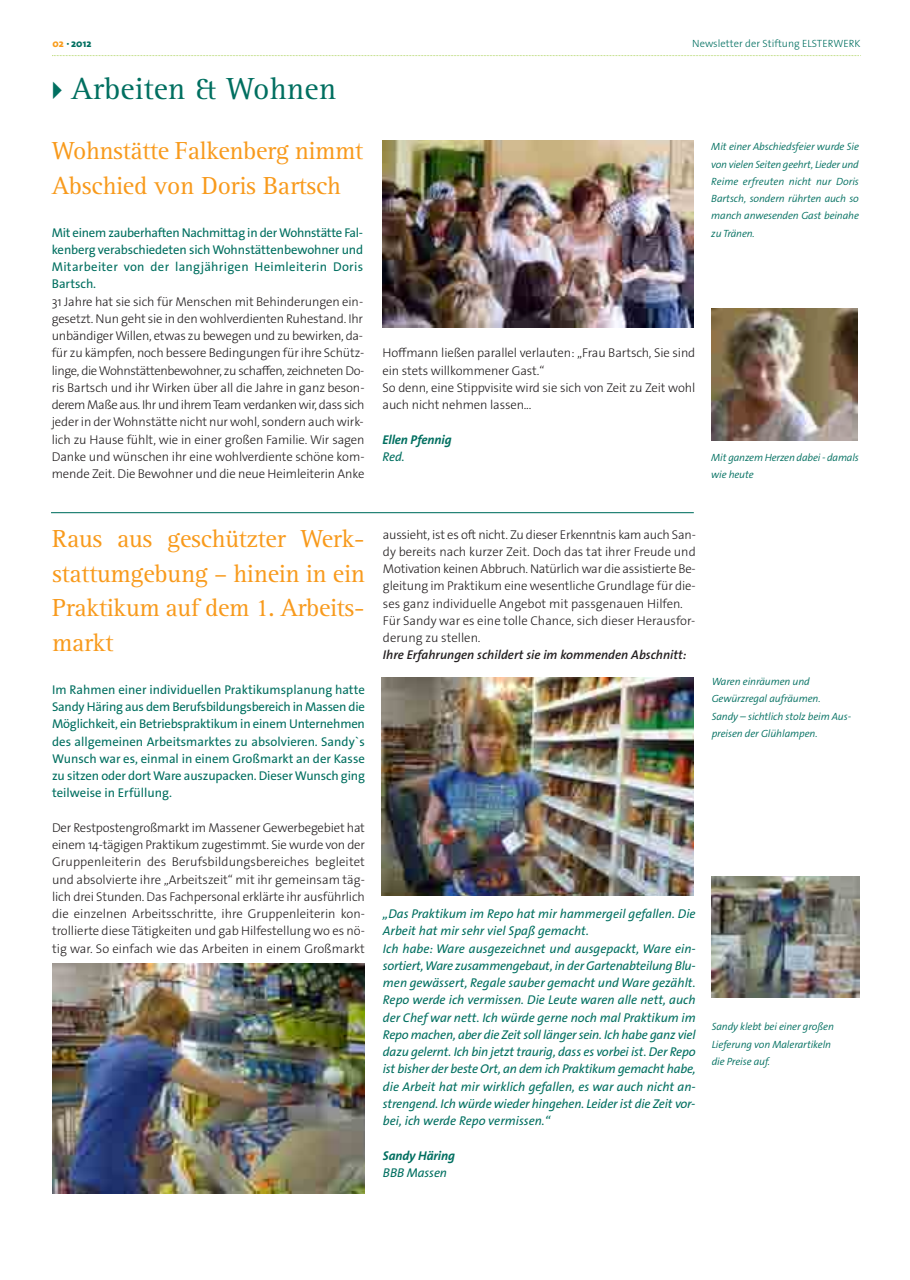
<style>
.page{position:relative;width:910px;height:1280px;background:#fff}
.page>*{position:absolute;margin:0;border:0;box-sizing:border-box;transform-origin:0 0}
.t1{font:31.5px "Rotis Serif";letter-spacing:.005em;color:#016f60}
.t2{font:25.5px/34.5px "Rotis Serif";letter-spacing:-.01em;color:#f89a1c}
.t3{font:300 12.75px/17.2px "The Sans Os F";letter-spacing:-.01em;color:#231f20;text-align:justify}
.t4{font:italic 12.75px/17.2px "The Sans Os F";letter-spacing:-.005em;color:#016f60}
.t5{font:12.75px/17.2px "The Sans Os F";color:#016f60;text-align:justify}
.t6{font:italic 600 12.75px "The Sans Os F";color:#231f20}
.t7{font:italic 700 12.75px "The Sans Os F";letter-spacing:-.01em;color:#016f60}
.t8{font:italic 300 10.5px/17.2px "The Sans Os F";letter-spacing:-.01em;color:#016f60}
.t9{font:300 10.5px "The Sans Os F";letter-spacing:.005em;color:#016f60}
.t10{font:800 10.5px "The Sans Os F";letter-spacing:.005em;color:#016f60}
.s1{color:#f89c1c}
</style>
<div class="page">
<svg style="left:52px;top:55px;width:809px;height:1px"></svg>
<img style="left:383px;top:140px;width:310px;height:188px">
<img style="left:711px;top:876px;width:149px;height:121px">
<img style="left:712px;top:308px;width:146px;height:132px">
<img style="left:382px;top:677px;width:312px;height:219px">
<img style="left:52px;top:964px;width:312px;height:229px">
<hr style="left:51px;top:512px;width:643px;height:1px;background:#016f60">
<p class="t10" style="left:53px;top:39px;width:40px"><span class="s1">02</span> · 2012</p>
<p class="t9" style="left:692px;top:39px;width:170px">Newsletter der Stiftung ELSTERWERK</p>
<h1 class="t1" style="left:71px;top:78px;width:267px">Arbeiten &amp; Wohnen</h1>
<h2 class="t2" style="left:52px;top:136px;width:313px">Wohnstätte Falkenberg nimmt<br>Abschied von Doris Bartsch</h2>
<p class="t5" style="left:52px;top:225px;width:313px">Mit einem zauberhaften Nachmittag in der Wohnstätte Fal&shy;kenberg verabschiedeten sich Wohnstättenbewohner und Mitarbeiter von der langjährigen Heimleiterin Doris Bartsch.</p>
<p class="t3" style="left:52px;top:294px;width:314px">31 Jahre hat sie sich für Menschen mit Behinderungen ein&shy;gesetzt. Nun geht sie in den wohlverdienten Ruhestand. Ihr unbändiger Willen, etwas zu bewegen und zu bewirken, da&shy;für zu kämpfen, noch bessere Bedingungen für ihre Schütz&shy;linge, die Wohnstättenbewohner, zu schaffen, zeichneten Do&shy;ris Bartsch und ihr Wirken über all die Jahre in ganz beson&shy;derem Maße aus. Ihr und ihrem Team verdanken wir, dass sich jeder in der Wohnstätte nicht nur wohl, sondern auch wirk&shy;lich zu Hause fühlt, wie in einer großen Familie. Wir sagen Danke und wünschen ihr eine wohlverdiente schöne kom&shy;mende Zeit. Die Bewohner und die neue Heimleiterin Anke</p>
<p class="t8" style="left:711px;top:139px;width:149px;text-align:justify">Mit einer Abschiedsfeier wurde Sie von vielen Seiten geehrt, Lieder und Reime erfreuten nicht nur Doris Bartsch, sondern rührten auch so manch anwesenden Gast beinahe zu Tränen.</p>
<p class="t3" style="left:383px;top:346px;width:314px;text-align:left">Hoffmann ließen parallel verlauten: „Frau Bartsch, Sie sind ein stets willkommener Gast.“<br>So denn, eine Stippvisite wird sie sich von Zeit zu Zeit wohl auch nicht nehmen lassen...</p>
<p class="t7" style="left:383px;top:434px;width:70px">Ellen Pfennig</p>
<p class="t4" style="left:383px;top:449px;width:24px">Red.</p>
<p class="t8" style="left:711px;top:450px;width:149px">Mit ganzem Herzen dabei - damals wie heute</p>
<h2 class="t2" style="left:52px;top:524px;width:314px;text-align:justify">Raus aus geschützter Werk&shy;stattumgebung – hinein in ein Praktikum auf dem 1. Arbeits&shy;markt</h2>
<p class="t5" style="left:52px;top:682px;width:314px">Im Rahmen einer individuellen Praktikumsplanung hatte Sandy Häring aus dem Berufsbildungsbereich in Massen die Möglichkeit, ein Betriebspraktikum in einem Unternehmen des allgemeinen Arbeitsmarktes zu absolvieren. Sandy`s Wunsch war es, einmal in einem Großmarkt an der Kasse zu sitzen oder dort Ware auszupacken. Dieser Wunsch ging teilweise in Erfüllung.</p>
<p class="t3" style="left:52px;top:820px;width:314px">Der Restpostengroßmarkt im Massener Gewerbegebiet hat einem 14-tägigen Praktikum zugestimmt. Sie wurde von der Gruppenleiterin des Berufsbildungsbereiches begleitet und absolvierte ihre „Arbeitszeit“ mit ihr gemeinsam täg&shy;lich drei Stunden. Das Fachpersonal erklärte ihr ausführlich die einzelnen Arbeitsschritte, ihre Gruppenleiterin kon&shy;trollierte diese Tätigkeiten und gab Hilfestellung wo es nö&shy;tig war. So einfach wie das Arbeiten in einem Großmarkt</p>
<p class="t3" style="left:383px;top:527px;width:314px;text-align:left">aussieht, ist es oft nicht. Zu dieser Erkenntnis kam auch San&shy;dy bereits nach kurzer Zeit. Doch das tat ihrer Freude und Motivation keinen Abbruch. Natürlich war die assistierte Be&shy;gleitung im Praktikum eine wesentliche Grundlage für die&shy;ses ganz individuelle Angebot mit passgenauen Hilfen.<br>Für Sandy war es eine tolle Chance, sich dieser Herausfor&shy;derung zu stellen.</p>
<p class="t6" style="left:383px;top:650px;width:305px">Ihre Erfahrungen schildert sie im kommenden Abschnitt:</p>
<p class="t8" style="left:712px;top:674px;width:141px">Waren einräumen und<br>Gewürzregal aufräumen.<br>Sandy – sichtlich stolz beim Aus&shy;preisen der Glühlampen.</p>
<p class="t4" style="left:383px;top:906px;width:314px">„Das Praktikum im Repo hat mir hammergeil gefallen. Die Arbeit hat mir sehr viel Spaß gemacht.<br>Ich habe: Ware ausgezeichnet und ausgepackt, Ware ein&shy;sortiert, Ware zusammengebaut, in der Gartenabteilung Blu&shy;men gewässert, Regale sauber gemacht und Ware gezählt.<br>Repo werde ich vermissen. Die Leute waren alle nett, auch der Chef war nett. Ich würde gerne noch mal Praktikum im Repo machen, aber die Zeit soll länger sein. Ich habe ganz viel dazu gelernt. Ich bin jetzt traurig, dass es vorbei ist. Der Repo ist bisher der beste Ort, an dem ich Praktikum gemacht habe, die Arbeit hat mir wirklich gefallen, es war auch nicht an&shy;strengend. Ich würde wieder hingehen. Leider ist die Zeit vor&shy;bei, ich werde Repo vermissen.“</p>
<p class="t7" style="left:383px;top:1150px;width:74px">Sandy Häring</p>
<p class="t4" style="left:383px;top:1165px;width:66px">BBB Massen</p>
<p class="t8" style="left:712px;top:1019px;width:124px">Sandy klebt bei einer großen<br>Lieferung von Malerartikeln die Preise auf.</p>
</div>
